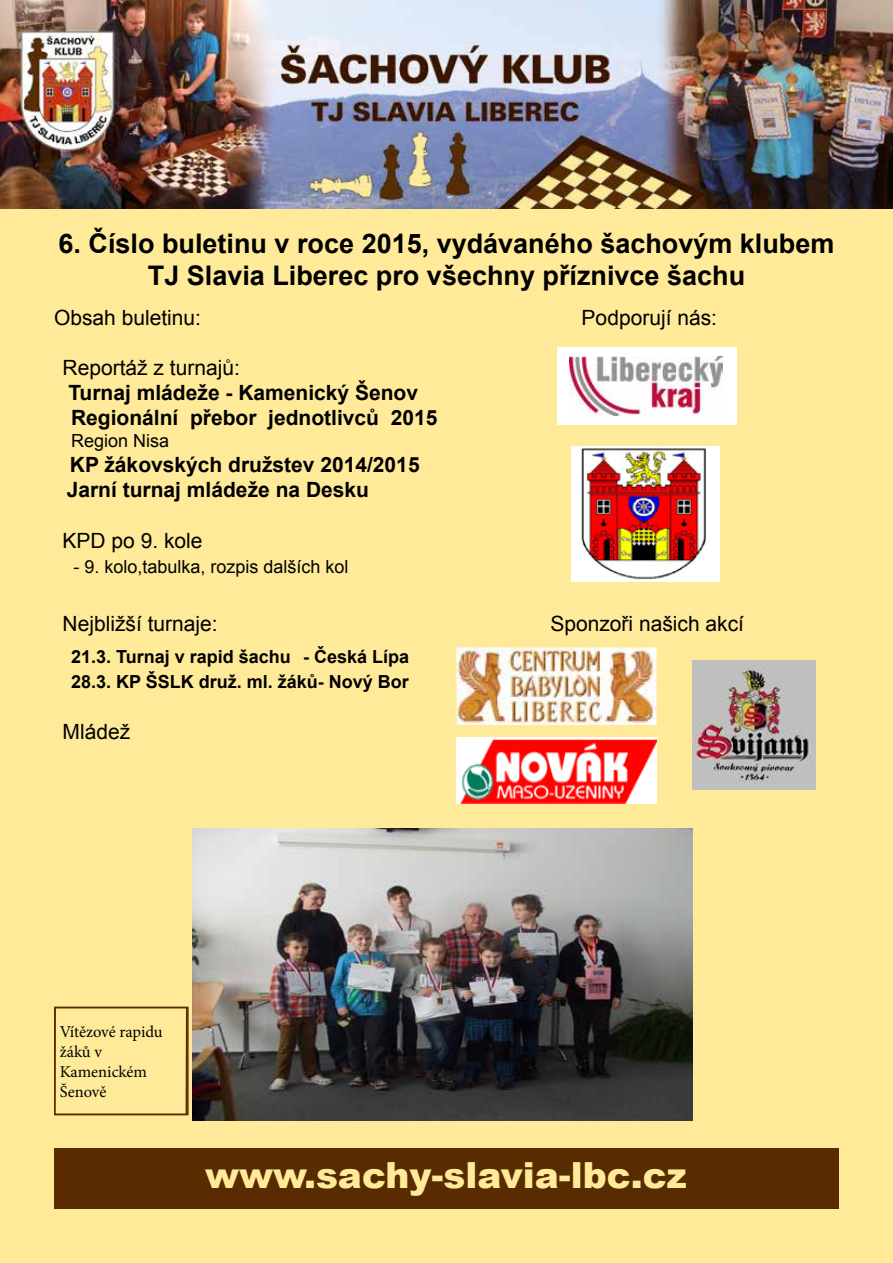
<style>
.page{position:relative;width:893px;height:1263px;background:#ffea9a}
.page>*{position:absolute;margin:0;border:0;box-sizing:border-box;transform-origin:0 0}
.t1{font:900 36px "Arial";color:#ffea9a}
.t2{font:700 27px/32.4px "Arial";color:#000;text-align:center}
.t3{font:700 21px/25.2px "Arial";color:#000}
.t4{font:21px "Arial";color:#000}
.t5{font:700 18px/25.2px "Arial";color:#000}
.t6{font:18px "Arial";color:#000}
.t7{font:16.5px/19.8px "Minion Pro";letter-spacing:-.005em;color:#000}
</style>
<div class="page">
<div style="left:54px;top:1148px;width:785px;height:61px;background:#592b00"></div>
<img style="left:0;top:0;width:893px;height:208px">
<div style="left:557px;top:347px;width:179px;height:78px;background:#fff"></div>
<img style="left:570px;top:357px;width:152px;height:59px">
<div style="left:54px;top:1007px;width:135px;height:108px;border:2px solid #592b00"></div>
<img style="left:572px;top:446px;width:148px;height:135px">
<img style="left:456px;top:647px;width:201px;height:78px">
<img style="left:457px;top:738px;width:199px;height:66px">
<img style="left:692px;top:661px;width:123px;height:128px">
<img style="left:192px;top:828px;width:500px;height:292px">
<p class="t2" style="left:59px;top:228px;width:777px">6. Číslo buletinu v roce 2015, vydávaného šachovým klubem<br>TJ Slavia Liberec pro všechny příznivce šachu</p>
<p class="t4" style="left:54px;top:303px;width:149px">Obsah buletinu:</p>
<p class="t4" style="left:63px;top:354px;width:179px">Reportáž z turnajů:</p>
<p class="t3" style="left:68px;top:381px;width:371px">Turnaj mládeže - Kamenický Šenov<br>Regionální přebor jednotlivců 2015</p>
<p class="t6" style="left:71px;top:429px;width:100px">Region Nisa</p>
<p class="t3" style="left:67px;top:453px;width:354px">KP žákovských družstev 2014/2015<br>Jarní turnaj mládeže na Desku</p>
<p class="t4" style="left:63px;top:527px;width:142px">KPD po 9. kole</p>
<p class="t6" style="left:73px;top:555px;width:277px">- 9. kolo,tabulka, rozpis dalších kol</p>
<p class="t4" style="left:63px;top:609px;width:157px">Nejbližší turnaje:</p>
<p class="t5" style="left:71px;top:645px;width:340px">21.3. Turnaj v rapid šachu - Česká Lípa<br>28.3. KP ŠSLK druž. ml. žáků- Nový Bor</p>
<p class="t4" style="left:63px;top:717px;width:69px">Mládež</p>
<p class="t4" style="left:582px;top:303px;width:137px">Podporují nás:</p>
<p class="t4" style="left:550px;top:610px;width:195px">Sponzoři našich akcí</p>
<p class="t7" style="left:60px;top:1022px;width:104px">Vítězové rapidu žáků v<br>Kamenickém<br>Šenově</p>
<h1 class="t1" style="left:205px;top:1149px;width:483px">www.sachy-slavia-lbc.cz</h1>
</div>
